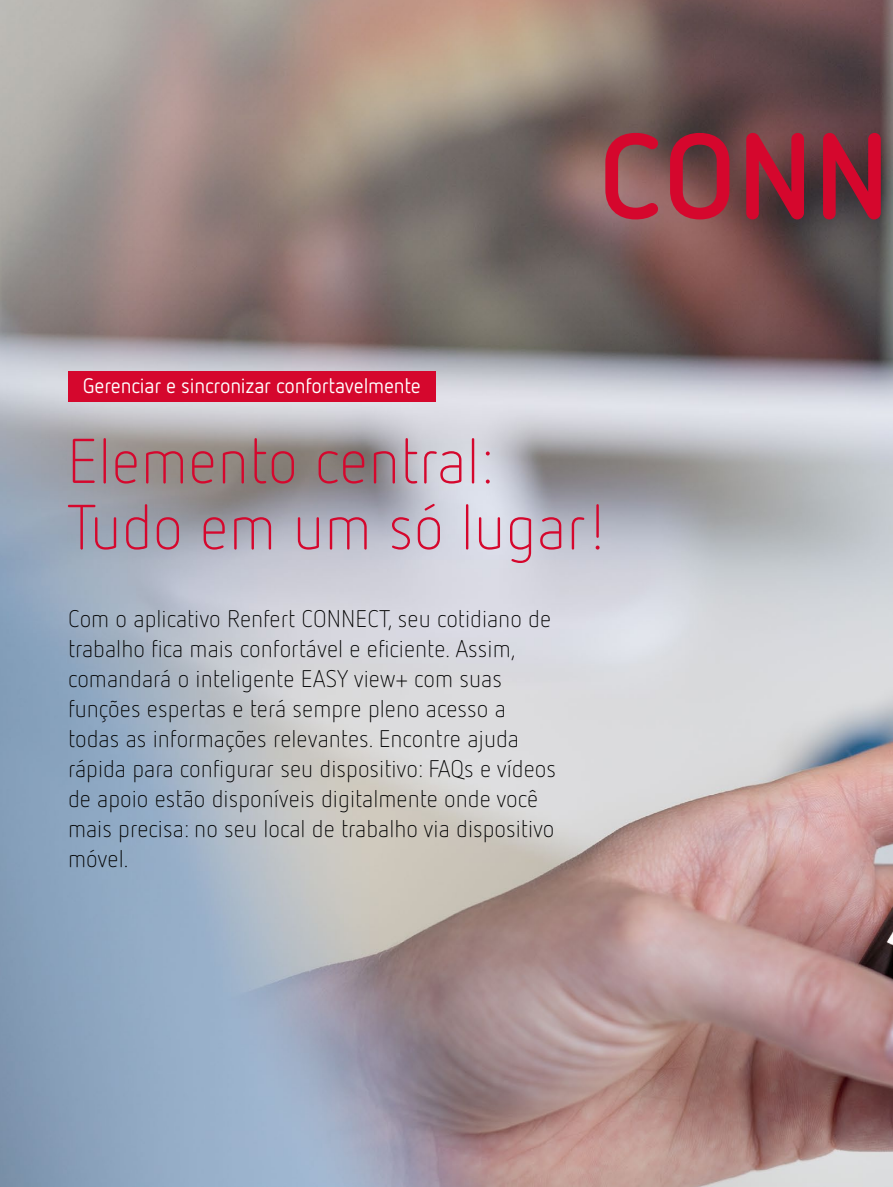
<style>
.page{position:relative;width:893px;height:1187px;background:#fff}
.page>*{position:absolute;margin:0;border:0;box-sizing:border-box;transform-origin:0 0}
.t1{font:700 120px "Netto Pro";color:#d5072d}
.t2{font:300 63px/66px "Netto Pro";color:#d5072d}
.t3{font:300 24px/30px "Netto Pro";color:#000}
.t4{font:21px "Netto Pro";letter-spacing:-.01em;color:#fff}
</style>
<div class="page">
<img style="left:0;top:0;width:893px;height:1186px">
<div style="left:68px;top:371px;width:368px;height:31px;background:#d5072d"></div>
<p class="t4" style="left:83px;top:372px;width:340px">Gerenciar e sincronizar confortavelmente</p>
<h1 class="t1" style="left:598px;top:96px;width:293px">CONN</h1>
<h2 class="t2" style="left:67px;top:426px;width:544px">Elemento central:<br>Tudo em um só lugar!</h2>
<p class="t3" style="left:68px;top:602px;width:490px">Com o aplicativo Renfert CONNECT, seu cotidiano de trabalho fica mais confortável e eficiente. Assim, comandará o inteligente EASY view+ com suas funções espertas e terá sempre pleno acesso a todas as informações relevantes. Encontre ajuda rápida para configurar seu dispositivo: FAQs e vídeos de apoio estão disponíveis digitalmente onde você mais precisa: no seu local de trabalho via dispositivo móvel.</p>
</div>
